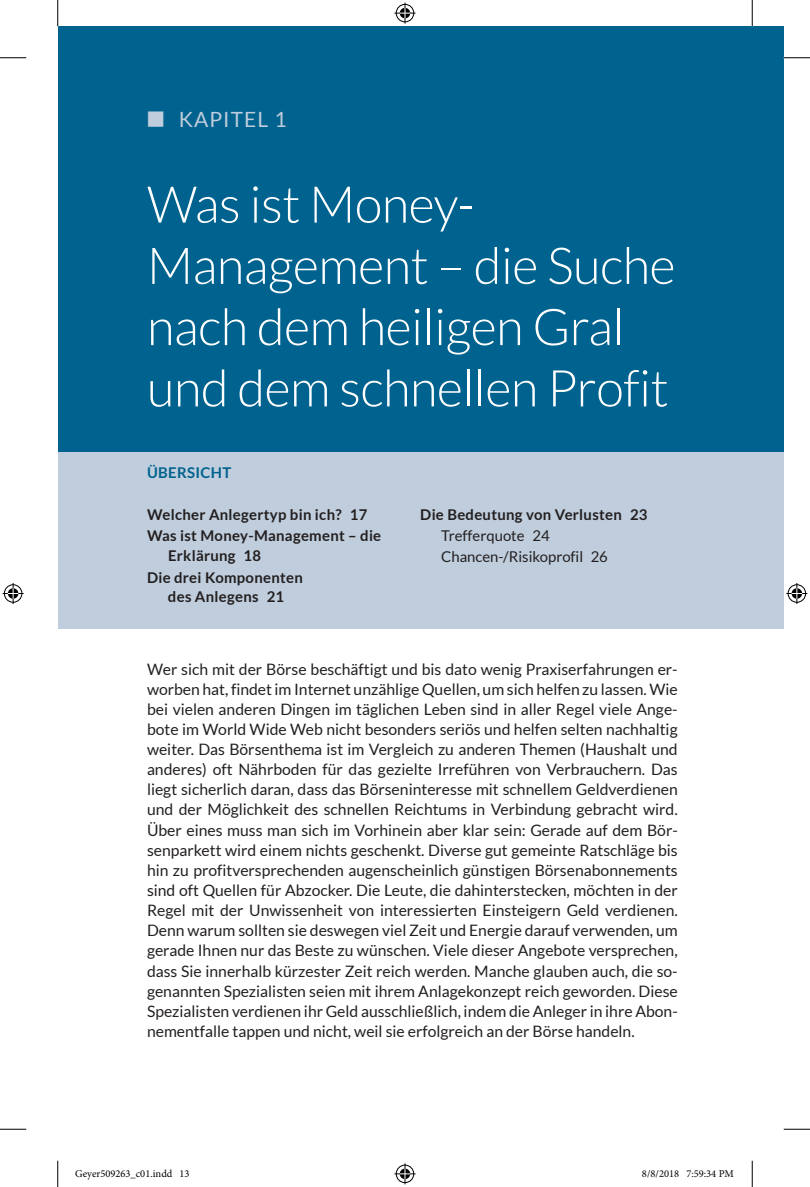
<style>
.page{position:relative;width:810px;height:1187px;background:#fff}
.page>*{position:absolute;margin:0;border:0;box-sizing:border-box;transform-origin:0 0}
.t1{font:300 50.75px/61.2px "Lato";letter-spacing:-.01em;color:#fff}
.t2{font:21px "Lato";letter-spacing:.05em;color:#bfcddc}
.t3{font:15.75px/20.1px "Lato";color:#231f20;text-align:justify}
.t4{font:700 14.88px/21.9px "Lato";letter-spacing:.02em;color:#231f20}
.t5{font:14.88px/21px "Lato";color:#231f20}
.t6{font:700 14.88px "Lato";letter-spacing:.025em;color:#00628e}
.t7{font:10.5px "Minion Pro";color:#000}
.s1{font-family:"STIX General";font-size:23.28px}
</style>
<div class="page">
<div style="left:58px;top:26px;width:726px;height:426px;background:#00628e"></div>
<div style="left:58px;top:452px;width:726px;height:177px;background:#bfcddc"></div>
<svg style="left:0;top:57px;width:26px;height:1px"></svg>
<svg style="left:784px;top:57px;width:26px;height:1px"></svg>
<svg style="left:0;top:1129px;width:26px;height:1px"></svg>
<svg style="left:784px;top:1129px;width:26px;height:1px"></svg>
<svg style="left:57px;top:0;width:1px;height:26px"></svg>
<svg style="left:57px;top:1161px;width:1px;height:26px"></svg>
<svg style="left:752px;top:0;width:1px;height:26px"></svg>
<svg style="left:752px;top:1161px;width:1px;height:26px"></svg>
<svg style="left:394px;top:3px;width:21px;height:21px"></svg>
<svg style="left:394px;top:1163px;width:21px;height:21px"></svg>
<svg style="left:3px;top:583px;width:21px;height:21px"></svg>
<svg style="left:786px;top:583px;width:21px;height:21px"></svg>
<h2 class="t2" style="left:147px;top:107px;width:141px"><span class="s1">◼</span> KAPITEL 1</h2>
<h1 class="t1" style="left:147px;top:174px;width:530px">Was ist Money-<br>Management – die Suche nach dem heiligen Gral und dem schnellen Profit</h1>
<p class="t6" style="left:147px;top:464px;width:86px">ÜBERSICHT</p>
<p class="t4" style="left:147px;top:503px;width:236px">Welcher Anlegertyp bin ich? 17<br>Was ist Money-Management – die</p>
<p class="t4" style="left:147px;top:544px;width:157px;text-indent:21px">Erklärung 18<br>Die drei Komponenten</p>
<p class="t4" style="left:168px;top:585px;width:118px">des Anlegens 21</p>
<p class="t4" style="left:420px;top:503px;width:229px">Die Bedeutung von Verlusten 23</p>
<p class="t5" style="left:441px;top:525px;width:168px">Trefferquote 24<br>Chancen-/Risikoprofil 26</p>
<p class="t3" style="left:147px;top:659px;width:532px">Wer sich mit der Börse beschäftigt und bis dato wenig Praxiserfahrungen er&shy;worben hat, findet im Internet unzählige Quellen, um sich helfen zu lassen. Wie bei vielen anderen Dingen im täglichen Leben sind in aller Regel viele Ange&shy;bote im World Wide Web nicht besonders seriös und helfen selten nachhaltig weiter. Das Börsenthema ist im Vergleich zu anderen Themen (Haushalt und anderes) oft Nährboden für das gezielte Irreführen von Verbrauchern. Das liegt sicherlich daran, dass das Börseninteresse mit schnellem Geldverdienen und der Möglichkeit des schnellen Reichtums in Verbindung gebracht wird.<br>Über eines muss man sich im Vorhinein aber klar sein: Gerade auf dem Bör&shy;senparkett wird einem nichts geschenkt. Diverse gut gemeinte Ratschläge bis hin zu profitversprechenden augenscheinlich günstigen Börsenabonnements sind oft Quellen für Abzocker. Die Leute, die dahinterstecken, möchten in der Regel mit der Unwissenheit von interessierten Einsteigern Geld verdienen.<br>Denn warum sollten sie deswegen viel Zeit und Energie darauf verwenden, um gerade Ihnen nur das Beste zu wünschen. Viele dieser Angebote versprechen, dass Sie innerhalb kürzester Zeit reich werden. Manche glauben auch, die so&shy;genannten Spezialisten seien mit ihrem Anlagekonzept reich geworden. Diese Spezialisten verdienen ihr Geld ausschließlich, indem die Anleger in ihre Abon&shy;nementfalle tappen und nicht, weil sie erfolgreich an der Börse handeln.</p>
<p class="t7" style="left:75px;top:1167px;width:116px">Geyer509263_c01.indd 13</p>
<p class="t7" style="left:642px;top:1167px;width:93px">8/8/2018 7:59:34 PM</p>
</div>
